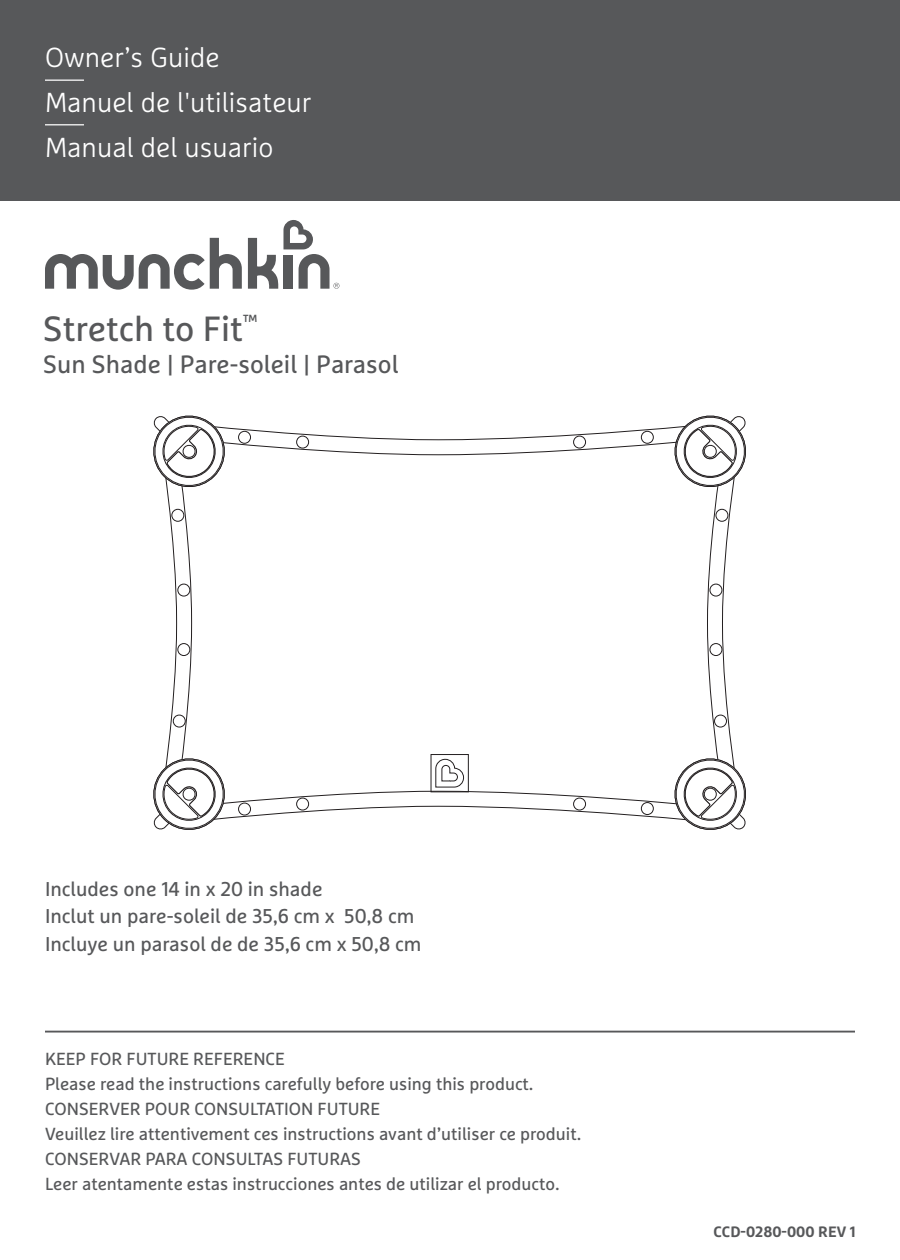
<style>
.page{position:relative;width:900px;height:1260px;background:#fff}
.page>*{position:absolute;margin:0;border:0;box-sizing:border-box;transform-origin:0 0}
.t1{font:35px "Marselis OT";color:#57585a}
.t2{font:300 27.5px/45px "Marselis OT";color:#fff}
.t3{font:25px "Marselis OT";color:#57585a}
.t4{font:20px/27.5px "Marselis OT";color:#57585a}
.t5{font:17.5px/25px "Marselis OT";color:#57585a}
.t6{font:700 15px "Marselis OT";color:#57585a}
</style>
<div class="page">
<div style="left:0;top:0;width:900px;height:201px;background:#57585a"></div>
<svg style="left:166px;top:427px;width:567px;height:392px"></svg>
<svg style="left:153px;top:415px;width:75px;height:76px"></svg>
<svg style="left:671px;top:415px;width:75px;height:75px"></svg>
<svg style="left:672px;top:755px;width:74px;height:75px"></svg>
<svg style="left:153px;top:756px;width:76px;height:74px"></svg>
<div style="left:171px;top:509px;width:13px;height:13px;border:1px solid #231f20;border-radius:50%"></div>
<div style="left:177px;top:584px;width:13px;height:12px;border:1px solid #231f20;border-radius:50%"></div>
<div style="left:177px;top:643px;width:13px;height:13px;border:1px solid #231f20;border-radius:50%"></div>
<div style="left:710px;top:584px;width:12px;height:12px;border:1px solid #231f20;border-radius:50%"></div>
<div style="left:710px;top:643px;width:12px;height:13px;border:1px solid #231f20;border-radius:50%"></div>
<div style="left:173px;top:715px;width:13px;height:12px;border:1px solid #231f20;border-radius:50%"></div>
<div style="left:716px;top:509px;width:12px;height:13px;border:1px solid #231f20;border-radius:50%"></div>
<div style="left:641px;top:431px;width:13px;height:13px;border:1px solid #231f20;border-radius:50%"></div>
<div style="left:238px;top:431px;width:13px;height:13px;border:1px solid #231f20;border-radius:50%"></div>
<div style="left:573px;top:436px;width:13px;height:12px;border:1px solid #231f20;border-radius:50%"></div>
<div style="left:296px;top:436px;width:13px;height:12px;border:1px solid #231f20;border-radius:50%"></div>
<div style="left:641px;top:802px;width:13px;height:13px;border:1px solid #231f20;border-radius:50%"></div>
<div style="left:238px;top:803px;width:13px;height:12px;border:1px solid #231f20;border-radius:50%"></div>
<div style="left:573px;top:798px;width:13px;height:12px;border:1px solid #231f20;border-radius:50%"></div>
<div style="left:296px;top:798px;width:13px;height:12px;border:1px solid #231f20;border-radius:50%"></div>
<div style="left:714px;top:715px;width:13px;height:12px;border:1px solid #231f20;border-radius:50%"></div>
<div style="left:431px;top:754px;width:38px;height:38px;border:1px solid #231f20"></div>
<svg style="left:435px;top:759px;width:29px;height:29px"></svg>
<hr style="left:45px;top:80px;width:39px;height:1px;background:#fff">
<hr style="left:45px;top:124px;width:39px;height:1px;background:#fff">
<svg style="left:45px;top:238px;width:197px;height:52px"></svg>
<svg style="left:248px;top:220px;width:91px;height:69px"></svg>
<hr style="left:45px;top:1031px;width:810px;height:2px;background:#57585a">
<h2 class="t2" style="left:45px;top:34px;width:268px">Owner’s Guide<br>Manuel de l'utilisateur<br>Manual del usuario</h2>
<h1 class="t1" style="left:43px;top:307px;width:216px">Stretch to Fit<sup>™</sup></h1>
<h3 class="t3" style="left:43px;top:349px;width:357px">Sun Shade | Pare-soleil | Parasol</h3>
<p class="t4" style="left:45px;top:874px;width:378px">Includes one 14 in x 20 in shade<br>Inclut un pare-soleil de 35,6 cm x 50,8 cm<br>Incluye un parasol de de 35,6 cm x 50,8 cm</p>
<p class="t5" style="left:45px;top:1046px;width:538px">KEEP FOR FUTURE REFERENCE<br>Please read the instructions carefully before using this product.<br>CONSERVER POUR CONSULTATION FUTURE<br>Veuillez lire attentivement ces instructions avant d’utiliser ce produit.<br>CONSERVAR PARA CONSULTAS FUTURAS<br>Leer atentamente estas instrucciones antes de utilizar el producto.</p>
<p class="t6" style="left:714px;top:1223px;width:144px">CCD-0280-000 REV 1</p>
</div>
